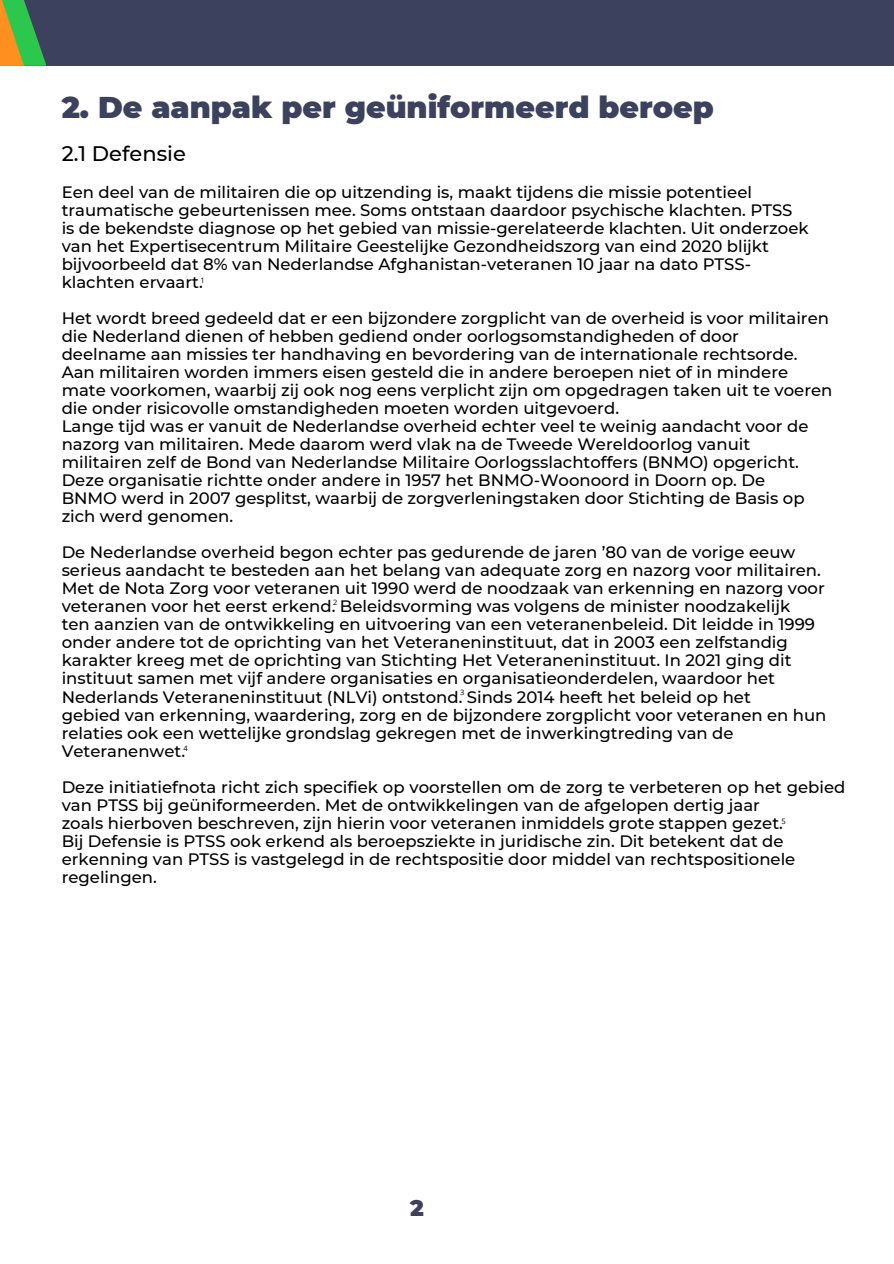
<style>
.page{position:relative;width:894px;height:1264px;background:#fff}
.page>*{position:absolute;margin:0;border:0;box-sizing:border-box;transform-origin:0 0}
.t1{font:900 30px "Montserrat";color:#3c415d}
.t2{font:900 22.5px "Montserrat";color:#3c415d}
.t3{font:500 21px "Montserrat";color:#000}
.t4{font:500 16.5px/18px "Montserrat";color:#000}
.t5{font:7.5px "Open Sans";color:#000}
</style>
<div class="page">
<div style="left:0;top:0;width:893px;height:66px;background:#3c415d"></div>
<svg style="left:24px;top:0;width:22px;height:66px"></svg>
<svg style="left:0;top:0;width:24px;height:66px;background:#9da934"></svg>
<h1 class="t1" style="left:62px;top:89px;width:653px">2. De aanpak per geüniformeerd beroep</h1>
<h2 class="t3" style="left:62px;top:141px;width:126px">2.1 Defensie</h2>
<p class="t4" style="left:62px;top:183px;width:691px">Een deel van de militairen die op uitzending is, maakt tijdens die missie potentieel</p>
<p class="t4" style="left:62px;top:201px;width:732px">traumatische gebeurtenissen mee. Soms ontstaan daardoor psychische klachten. PTSS</p>
<p class="t4" style="left:62px;top:219px;width:748px">is de bekendste diagnose op het gebied van missie-gerelateerde klachten. Uit onderzoek</p>
<p class="t4" style="left:62px;top:237px;width:708px">van het Expertisecentrum Militaire Geestelijke Gezondheidszorg van eind 2020 blijkt</p>
<p class="t4" style="left:62px;top:255px;width:690px">bijvoorbeeld dat 8% van Nederlandse Afghanistan-veteranen 10 jaar na dato PTSS-</p>
<p class="t4" style="left:62px;top:273px;width:142px">klachten ervaart.</p>
<p class="t4" style="left:62px;top:309px;width:768px">Het wordt breed gedeeld dat er een bijzondere zorgplicht van de overheid is voor militairen</p>
<p class="t4" style="left:62px;top:327px;width:678px">die Nederland dienen of hebben gediend onder oorlogsomstandigheden of door</p>
<p class="t4" style="left:62px;top:345px;width:737px">deelname aan missies ter handhaving en bevordering van de internationale rechtsorde.</p>
<p class="t4" style="left:62px;top:363px;width:727px">Aan militairen worden immers eisen gesteld die in andere beroepen niet of in mindere</p>
<p class="t4" style="left:62px;top:381px;width:772px">mate voorkomen, waarbij zij ook nog eens verplicht zijn om opgedragen taken uit te voeren</p>
<p class="t4" style="left:62px;top:399px;width:558px">die onder risicovolle omstandigheden moeten worden uitgevoerd.</p>
<p class="t4" style="left:62px;top:417px;width:748px">Lange tijd was er vanuit de Nederlandse overheid echter veel te weinig aandacht voor de</p>
<p class="t4" style="left:62px;top:435px;width:690px">nazorg van militairen. Mede daarom werd vlak na de Tweede Wereldoorlog vanuit</p>
<p class="t4" style="left:62px;top:453px;width:738px">militairen zelf de Bond van Nederlandse Militaire Oorlogsslachtoffers (BNMO) opgericht.</p>
<p class="t4" style="left:62px;top:471px;width:704px">Deze organisatie richtte onder andere in 1957 het BNMO-Woonoord in Doorn op. De</p>
<p class="t4" style="left:62px;top:489px;width:744px">BNMO werd in 2007 gesplitst, waarbij de zorgverleningstaken door Stichting de Basis op</p>
<p class="t4" style="left:62px;top:507px;width:173px">zich werd genomen.</p>
<p class="t4" style="left:62px;top:543px;width:735px">De Nederlandse overheid begon echter pas gedurende de jaren ’80 van de vorige eeuw</p>
<p class="t4" style="left:62px;top:561px;width:760px">serieus aandacht te besteden aan het belang van adequate zorg en nazorg voor militairen.</p>
<p class="t4" style="left:62px;top:579px;width:764px">Met de Nota Zorg voor veteranen uit 1990 werd de noodzaak van erkenning en nazorg voor</p>
<p class="t4" style="left:62px;top:597px;width:730px">veteranen voor het eerst erkend. Beleidsvorming was volgens de minister noodzakelijk</p>
<p class="t4" style="left:62px;top:615px;width:754px">ten aanzien van de ontwikkeling en uitvoering van een veteranenbeleid. Dit leidde in 1999</p>
<p class="t4" style="left:62px;top:633px;width:727px">onder andere tot de oprichting van het Veteraneninstituut, dat in 2003 een zelfstandig</p>
<p class="t4" style="left:62px;top:651px;width:731px">karakter kreeg met de oprichting van Stichting Het Veteraneninstituut. In 2021 ging dit</p>
<p class="t4" style="left:62px;top:669px;width:714px">instituut samen met vijf andere organisaties en organisatieonderdelen, waardoor het</p>
<p class="t4" style="left:62px;top:687px;width:690px">Nederlands Veteraneninstituut (NLVi) ontstond. Sinds 2014 heeft het beleid op het</p>
<p class="t4" style="left:62px;top:705px;width:766px">gebied van erkenning, waardering, zorg en de bijzondere zorgplicht voor veteranen en hun</p>
<p class="t4" style="left:62px;top:723px;width:673px">relaties ook een wettelijke grondslag gekregen met de inwerkingtreding van de</p>
<p class="t4" style="left:62px;top:741px;width:125px">Veteranenwet.</p>
<p class="t4" style="left:62px;top:777px;width:785px">Deze initiatiefnota richt zich specifiek op voorstellen om de zorg te verbeteren op het gebied van PTSS bij geüniformeerden. Met de ontwikkelingen van de afgelopen dertig jaar</p>
<p class="t4" style="left:62px;top:813px;width:722px">zoals hierboven beschreven, zijn hierin voor veteranen inmiddels grote stappen gezet.</p>
<p class="t4" style="left:62px;top:831px;width:723px">Bij Defensie is PTSS ook erkend als beroepsziekte in juridische zin. Dit betekent dat de</p>
<p class="t4" style="left:62px;top:849px;width:735px">erkenning van PTSS is vastgelegd in de rechtspositie door middel van rechtspositionele</p>
<p class="t4" style="left:62px;top:867px;width:97px">regelingen.</p>
<p class="t5" style="left:200px;top:275px;width:6px">1</p>
<p class="t5" style="left:333px;top:597px;width:6px">2</p>
<p class="t5" style="left:460px;top:687px;width:6px">3</p>
<p class="t5" style="left:183px;top:743px;width:6px">4</p>
<p class="t5" style="left:781px;top:816px;width:6px">5</p>
<p class="t2" style="left:410px;top:1194px;width:15px">2</p>
</div>
